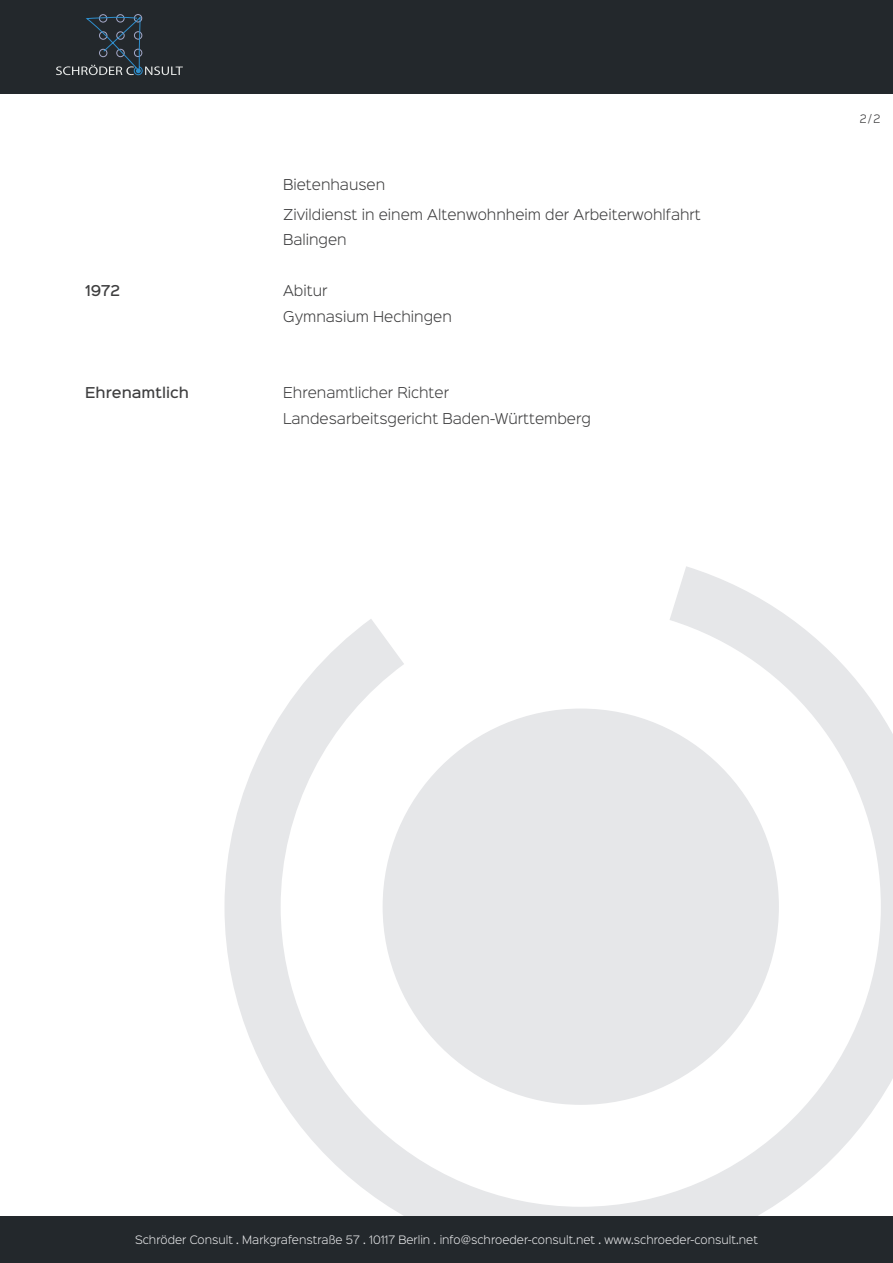
<style>
.page{position:relative;width:893px;height:1263px;background:#fff}
.page>*{position:absolute;margin:0;border:0;box-sizing:border-box;transform-origin:0 0}
.t1{font:300 13.5px/25.5px "Sinkin Sans 300";color:#3e3e3f}
.t2{font:500 13.5px "Sinkin Sans 500";color:#3e3e3f}
.t3{font:300 10.5px "Sinkin Sans 300";color:#e6e7e9}
.t4{font:300 10.5px "Sinkin Sans 300";color:#3e3e3f}
</style>
<div class="page">
<svg style="left:224px;top:566px;width:669px;height:650px"></svg>
<div style="left:0;top:1216px;width:893px;height:47px;background:#23282c"></div>
<div style="left:0;top:0;width:893px;height:94px;background:#23282c"></div>
<svg style="left:56px;top:14px;width:127px;height:62px"></svg>
<p class="t1" style="left:283px;top:170px;width:104px">Bietenhausen</p>
<p class="t1" style="left:283px;top:200px;width:419px">Zivildienst in einem Altenwohnheim der Arbeiterwohlfahrt<br>Balingen</p>
<p class="t2" style="left:85px;top:279px;width:37px">1972</p>
<p class="t1" style="left:283px;top:277px;width:170px">Abitur<br>Gymnasium Hechingen</p>
<p class="t2" style="left:85px;top:381px;width:105px">Ehrenamtlich</p>
<p class="t1" style="left:283px;top:379px;width:309px">Ehrenamtlicher Richter<br>Landesarbeitsgericht Baden-Württemberg</p>
<p class="t4" style="left:860px;top:111px;width:22px">2/2</p>
<p class="t3" style="left:135px;top:1231px;width:624px">Schröder Consult . Markgrafenstraße 57 . 10117 Berlin . info@schroeder-consult.net . www.schroeder-consult.net</p>
</div>
